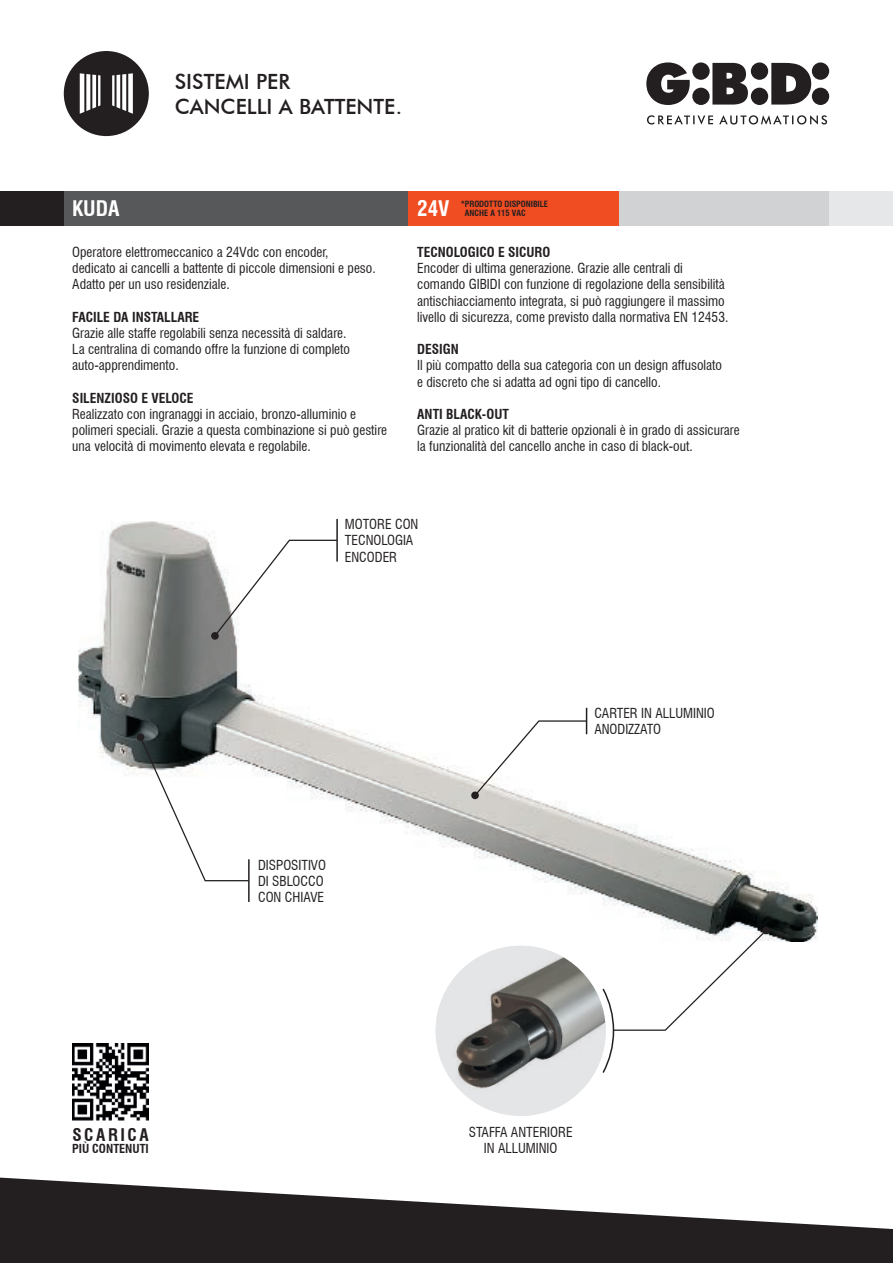
<style>
.page{position:relative;width:893px;height:1263px;background:#fff}
.page>*{position:absolute;margin:0;border:0;box-sizing:border-box;transform-origin:0 0}
.t1{font:500 21px/25.2px "Futura BT";color:#231f20}
.t2{font:700 condensed 21px "Swiss 721 BT";color:#fff}
.t3{font:700 condensed 17.1px "Swiss 721 BT";letter-spacing:.15em;color:#231f20}
.t4{font:condensed 13.5px/16.2px "Swiss 721 BT";color:#231f20}
.t5{font:700 condensed 13.5px "Swiss 721 BT";color:#231f20}
.t6{font:700 condensed 12.15px "Swiss 721 BT";color:#231f20}
.t7{font:700 condensed 8.4px/9px "Swiss 721 BT";color:#231f20}
</style>
<div class="page">
<svg style="left:0;top:1177px;width:893px;height:86px;fill:#231f20"></svg>
<div style="left:64px;top:191px;width:829px;height:34px;background:#e6e7e9"></div>
<div style="left:0;top:191px;width:64px;height:34px;background:#231f20"></div>
<svg style="left:646px;top:62px;width:183px;height:63px"></svg>
<div style="left:64px;top:191px;width:344px;height:34px;background:#57585a"></div>
<div style="left:619px;top:191px;width:210px;height:34px;background:#d1d2d4"></div>
<div style="left:408px;top:191px;width:211px;height:34px;background:#f04d22"></div>
<img style="left:72px;top:1044px;width:77px;height:76px">
<img style="left:78px;top:521px;width:739px;height:421px">
<svg style="left:213px;top:539px;width:125px;height:99px"></svg>
<div style="left:211px;top:632px;width:8px;height:8px;background:#231f20;border-radius:50%"></div>
<hr style="left:336px;top:519px;width:2px;height:43px;background:#231f20">
<div style="left:471px;top:791px;width:8px;height:8px;background:#231f20;border-radius:50%"></div>
<svg style="left:473px;top:708px;width:115px;height:89px"></svg>
<svg style="left:139px;top:736px;width:111px;height:146px"></svg>
<div style="left:137px;top:733px;width:7px;height:8px;background:#231f20;border-radius:50%"></div>
<hr style="left:248px;top:859px;width:2px;height:43px;background:#231f20">
<div style="left:762px;top:927px;width:8px;height:7px;background:#231f20;border-radius:50%"></div>
<svg style="left:601px;top:929px;width:167px;height:144px"></svg>
<img style="left:436px;top:946px;width:170px;height:170px;border-radius:85px">
<div style="left:64px;top:51px;width:85px;height:85px;background:#231f20;border-radius:50%"></div>
<svg style="left:80px;top:73px;width:53px;height:41px"></svg>
<h1 class="t1" style="left:175px;top:69px;width:229px">SISTEMI PER<br>CANCELLI A BATTENTE.</h1>
<h1 class="t2" style="left:72px;top:196px;width:49px">KUDA</h1>
<h1 class="t2" style="left:417px;top:196px;width:34px">24V</h1>
<p class="t7" style="left:465px;top:199px;width:85px;text-indent:-4px">* PRODOTTO DISPONIBILE<br>ANCHE A 115 VAC</p>
<p class="t4" style="left:72px;top:244px;width:305px">Operatore elettromeccanico a 24Vdc con encoder,<br>dedicato ai cancelli a battente di piccole dimensioni e peso.<br>Adatto per un uso residenziale.</p>
<p class="t5" style="left:72px;top:309px;width:129px">FACILE DA INSTALLARE</p>
<p class="t4" style="left:72px;top:325px;width:279px">Grazie alle staffe regolabili senza necessità di saldare.<br>La centralina di comando offre la funzione di completo auto-apprendimento.</p>
<p class="t5" style="left:72px;top:390px;width:123px">SILENZIOSO E VELOCE</p>
<p class="t4" style="left:72px;top:406px;width:316px">Realizzato con ingranaggi in acciaio, bronzo-alluminio e polimeri speciali. Grazie a questa combinazione si può gestire una velocità di movimento elevata e regolabile.</p>
<p class="t5" style="left:417px;top:244px;width:135px">TECNOLOGICO E SICURO</p>
<p class="t4" style="left:417px;top:260px;width:313px">Encoder di ultima generazione. Grazie alle centrali di comando GIBIDI con funzione di regolazione della sensibilità antischiacciamento integrata, si può raggiungere il massimo livello di sicurezza, come previsto dalla normativa EN 12453.</p>
<p class="t5" style="left:417px;top:341px;width:43px">DESIGN</p>
<p class="t4" style="left:417px;top:357px;width:306px">Il più compatto della sua categoria con un design affusolato e discreto che si adatta ad ogni tipo di cancello.</p>
<p class="t5" style="left:417px;top:406px;width:93px">ANTI BLACK-OUT</p>
<p class="t4" style="left:417px;top:422px;width:324px">Grazie al pratico kit di batterie opzionali è in grado di assicurare la funzionalità del cancello anche in caso di black-out.</p>
<p class="t3" style="left:72px;top:1124px;width:78px">SCARICA</p>
<p class="t6" style="left:72px;top:1141px;width:78px">PIÙ CONTENUTI</p>
<p class="t4" style="left:345px;top:516px;width:75px">MOTORE CON<br>TECNOLOGIA<br>ENCODER</p>
<p class="t4" style="left:258px;top:856px;width:69px">DISPOSITIVO<br>DI SBLOCCO<br>CON CHIAVE</p>
<p class="t4" style="left:594px;top:705px;width:122px">CARTER IN ALLUMINIO<br>ANODIZZATO</p>
<p class="t4" style="left:469px;top:1124px;width:105px;text-align:center">STAFFA ANTERIORE<br>IN ALLUMINIO</p>
</div>
